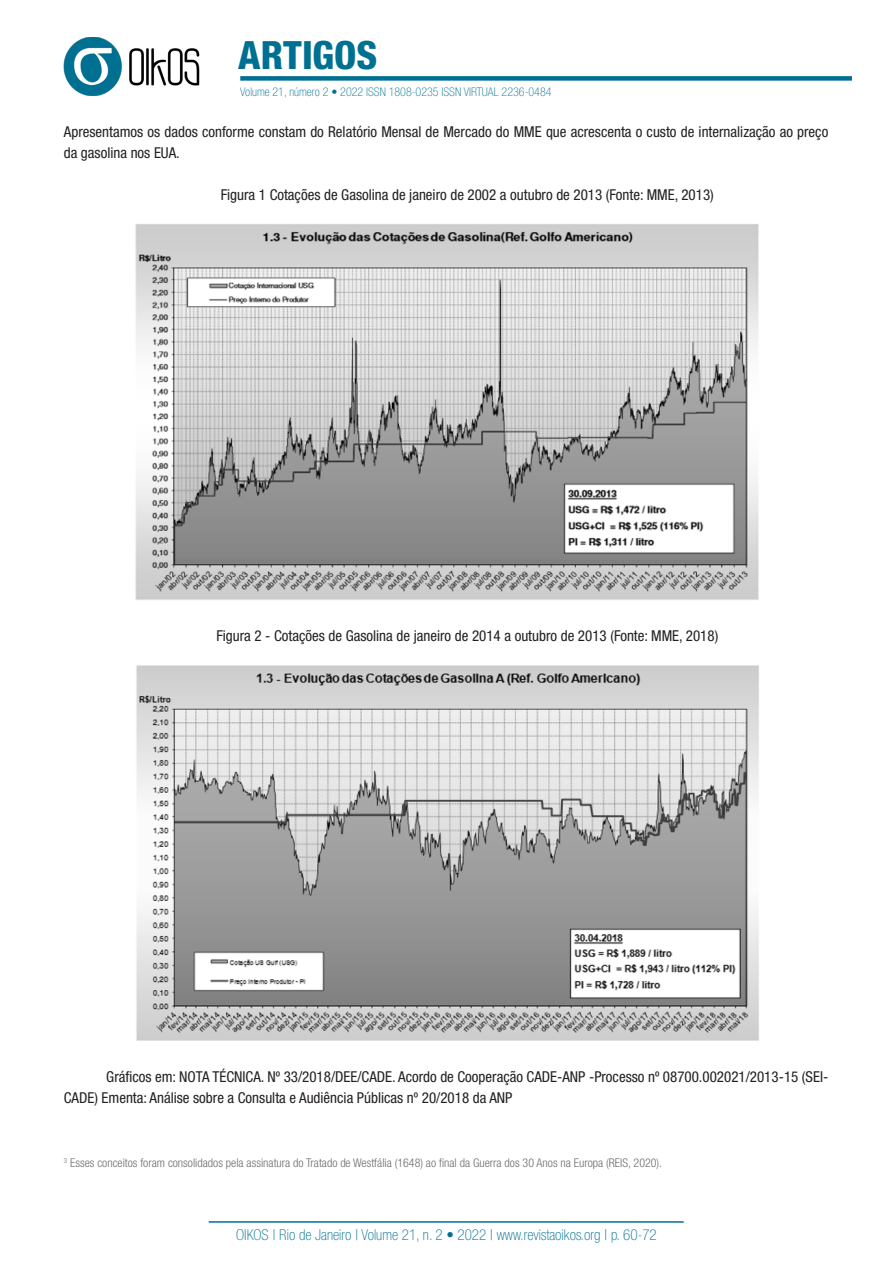
<style>
.page{position:relative;width:893px;height:1263px;background:#fff}
.page>*{position:absolute;margin:0;border:0;box-sizing:border-box;transform-origin:0 0}
.texto_abertura{font:800 condensed 39px "Helvetica Neue";color:#007092}
.textos_artigos{font:condensed 15px/21px "Helvetica Neue LT Std";color:#231f20}
.texto_rodapé{font:100 condensed 15px "Helvetica Neue LT Std";color:#007092}
.texto_legendas_rodap{font:300 condensed 12px "Helvetica Neue LT Std";color:#6c6d70}
.texto_rodapé-2{font:100 condensed 12px "Helvetica Neue LT Std";color:#007092}
</style>
<div class="page">
<div style="left:240px;top:76px;width:612px;height:5px;background:#007092"></div>
<hr style="left:209px;top:1221px;width:474px;height:2px;background:#007092">
<img style="left:64px;top:37px;width:135px;height:59px">
<img style="left:135px;top:224px;width:624px;height:376px">
<img style="left:136px;top:665px;width:623px;height:376px">
<p class="texto_abertura" style="left:238px;top:31px;width:141px">ARTIGOS</p>
<p class="texto_rodapé-2" style="left:240px;top:85px;width:313px">Volume 21, número 2 • 2022 ISSN 1808-0235 ISSN VIRTUAL 2236-0484</p>
<p class="textos_artigos" style="left:64px;top:121px;width:766px">Apresentamos os dados conforme constam do Relatório Mensal de Mercado do MME que acrescenta o custo de internalização ao preço da gasolina nos EUA.</p>
<p class="textos_artigos" style="left:221px;top:184px;width:494px">Figura 1 Cotações de Gasolina de janeiro de 2002 a outubro de 2013 (Fonte: MME, 2013)</p>
<p class="textos_artigos" style="left:216px;top:625px;width:503px">Figura 2 - Cotações de Gasolina de janeiro de 2014 a outubro de 2013 (Fonte: MME, 2018)</p>
<p class="textos_artigos" style="left:64px;top:1066px;width:766px;text-indent:43px">Gráficos em: NOTA TÉCNICA. Nº 33/2018/DEE/CADE. Acordo de Cooperação CADE-ANP -Processo nº 08700.002021/2013-15 (SEI-<br>CADE) Ementa: Análise sobre a Consulta e Audiência Públicas nº 20/2018 da ANP</p>
<p class="texto_legendas_rodap" style="left:64px;top:1156px;width:600px"><sup>3</sup> Esses conceitos foram consolidados pela assinatura do Tratado de Westfália (1648) ao final da Guerra dos 30 Anos na Europa (REIS, 2020).</p>
<p class="texto_rodapé" style="left:236px;top:1226px;width:422px">OIKOS | Rio de Janeiro | Volume 21, n. 2 • 2022 | www.revistaoikos.org | p. 60-72</p>
</div>
